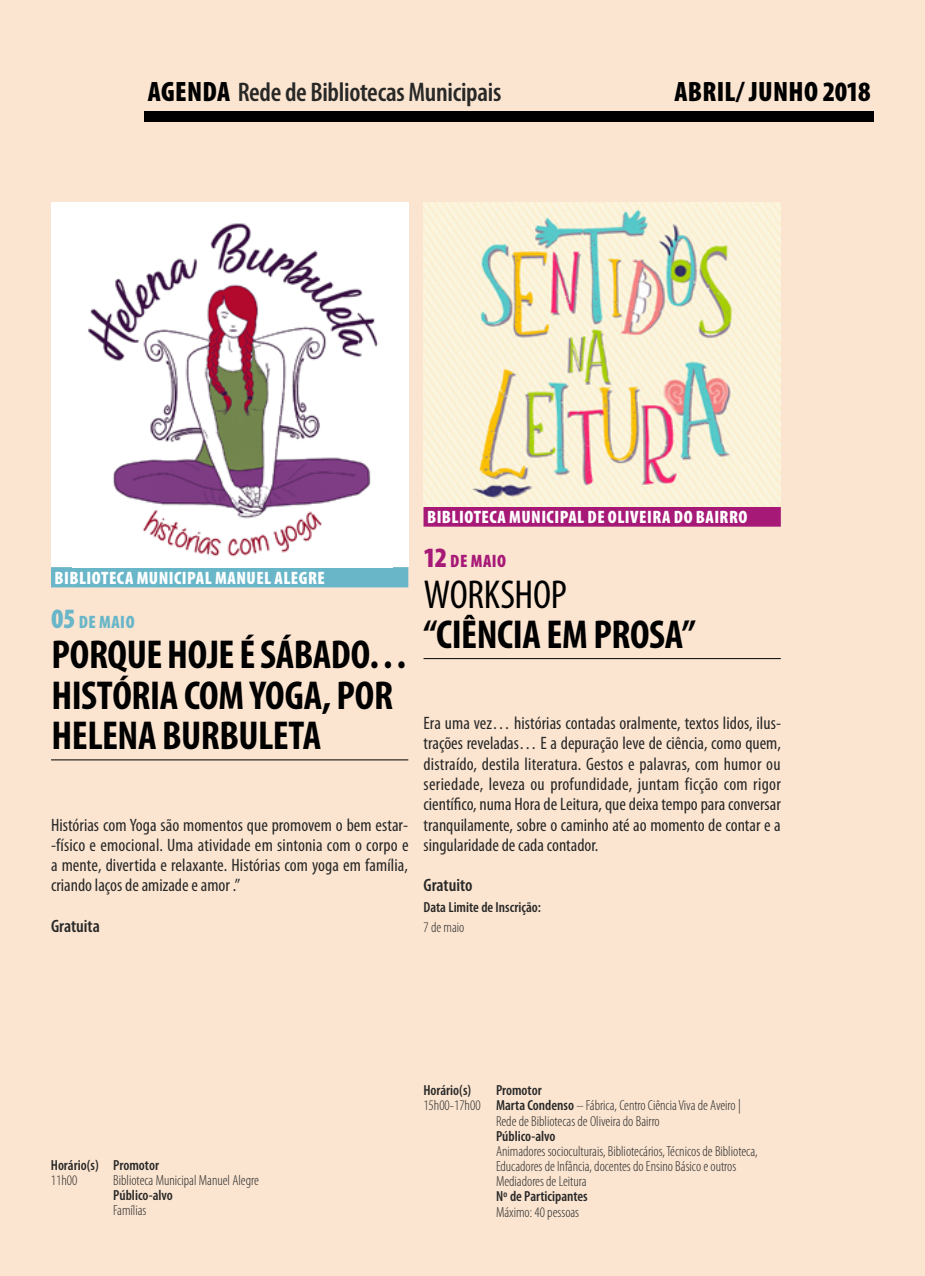
<style>
.page{position:relative;width:925px;height:1276px;background:#fbe5d1}
.page>*{position:absolute;margin:0;border:0;box-sizing:border-box;transform-origin:0 0}
.t1{font:700 condensed 40.5px/40.5px "Myriad Pro";letter-spacing:-.01em;color:#000}
.t2{font:condensed 40.5px "Myriad Pro";letter-spacing:-.005em;color:#000}
.t3{font:900 condensed 28.12px "Myriad Pro";letter-spacing:.01em;color:#000}
.t4{font:600 condensed 27px "Myriad Pro";letter-spacing:-.01em;color:#282827}
.t5{font:condensed 18px/20.2px "Myriad Pro";color:#282827;text-align:justify}
.t6{font:900 condensed 18px "Myriad Pro";letter-spacing:.025em;color:#fff}
.t7{font:600 condensed 18px "Myriad Pro";color:#282827}
.t8{font:900 condensed 18px "Myriad Pro";letter-spacing:.03em;color:#69b6c9}
.t9{font:900 condensed 18px "Myriad Pro";letter-spacing:.03em;color:#a71977}
.t10{font:300 condensed 14.62px/15.1px "Myriad Pro";color:#282827}
.t11{font:600 condensed 14.62px "Myriad Pro";color:#282827}
.s1{font-weight:900;font-size:28.12px;color:#000}
.s2{font-size:28.12px}
.s3{font-weight:600}
</style>
<div class="page">
<div style="left:144px;top:111px;width:730px;height:11px;background:#000"></div>
<div style="left:51px;top:567px;width:357px;height:20px;background:#69b6c9"></div>
<hr style="left:51px;top:759px;width:357px;height:1px;background:#000">
<div style="left:51px;top:203px;width:357px;height:364px;background:#fff"></div>
<img style="left:88px;top:223px;width:290px;height:334px">
<div style="left:423px;top:506px;width:358px;height:20px;background:#a71977"></div>
<hr style="left:423px;top:658px;width:358px;height:1px;background:#000">
<img style="left:423px;top:203px;width:358px;height:303px">
<h3 class="t4" style="left:148px;top:78px;width:355px"><span class="s1">AGENDA</span> Rede de Bibliotecas Municipais</h3>
<h2 class="t3" style="left:674px;top:76px;width:198px">ABRIL/ JUNHO 2018</h2>
<p class="t6" style="left:55px;top:567px;width:272px">BIBLIOTECA MUNICIPAL MANUEL ALEGRE</p>
<p class="t8" style="left:51px;top:612px;width:85px"><span class="s2">05</span> DE MAIO</p>
<h1 class="t1" style="left:51px;top:635px;width:358px">PORQUE HOJE É SÁBADO…<br>HISTÓRIA COM YOGA, POR<br>HELENA BURBULETA</h1>
<p class="t5" style="left:51px;top:815px;width:359px">Histórias com Yoga são momentos que promovem o bem estar--físico e emocional. Uma atividade em sintonia com o corpo e a mente, divertida e relaxante. Histórias com yoga em família, criando laços de amizade e amor .”</p>
<p class="t7" style="left:51px;top:916px;width:50px">Gratuita</p>
<p class="t6" style="left:427px;top:507px;width:322px">BIBLIOTECA MUNICIPAL DE OLIVEIRA DO BAIRRO</p>
<p class="t9" style="left:423px;top:551px;width:84px"><span class="s2">12</span> DE MAIO</p>
<h1 class="t2" style="left:424px;top:572px;width:145px">WORKSHOP</h1>
<h1 class="t1" style="left:423px;top:615px;width:274px">“CIÊNCIA EM PROSA”</h1>
<p class="t5" style="left:423px;top:713px;width:359px">Era uma vez… histórias contadas oralmente, textos lidos, ilus&shy;trações reveladas… E a depuração leve de ciência, como quem, distraído, destila literatura. Gestos e palavras, com humor ou seriedade, leveza ou profundidade, juntam ficção com rigor científico, numa Hora de Leitura, que deixa tempo para conversar tranquilamente, sobre o caminho até ao momento de contar e a singularidade de cada contador.</p>
<p class="t7" style="left:423px;top:875px;width:51px">Gratuito</p>
<p class="t11" style="left:423px;top:898px;width:119px">Data Limite de Inscrição:</p>
<p class="t10" style="left:423px;top:919px;width:42px">7 de maio</p>
<p class="t11" style="left:51px;top:1156px;width:49px">Horário(s)</p>
<p class="t10" style="left:51px;top:1172px;width:28px">11h00</p>
<p class="t11" style="left:113px;top:1156px;width:47px">Promotor</p>
<p class="t10" style="left:113px;top:1172px;width:147px">Biblioteca Municipal Manuel Alegre</p>
<p class="t11" style="left:113px;top:1187px;width:61px">Público-alvo</p>
<p class="t10" style="left:113px;top:1203px;width:35px">Famílias</p>
<p class="t11" style="left:423px;top:1082px;width:49px">Horário(s)</p>
<p class="t10" style="left:423px;top:1098px;width:59px">15h00-17h00</p>
<p class="t10" style="left:496px;top:1083px;width:246px"><span class="s3">Promotor<br>Marta Condenso</span> – Fábrica, Centro Ciência Viva de Aveiro |<br>Rede de Bibliotecas de Oliveira do Bairro</p>
<p class="t11" style="left:496px;top:1128px;width:61px">Público-alvo</p>
<p class="t10" style="left:496px;top:1144px;width:263px">Animadores socioculturais, Bibliotecários, Técnicos de Biblioteca,<br>Educadores de Infância, docentes do Ensino Básico e outros<br>Mediadores de Leitura</p>
<p class="t11" style="left:496px;top:1188px;width:93px">Nº de Participantes</p>
<p class="t10" style="left:496px;top:1204px;width:85px">Máximo: 40 pessoas</p>
</div>
